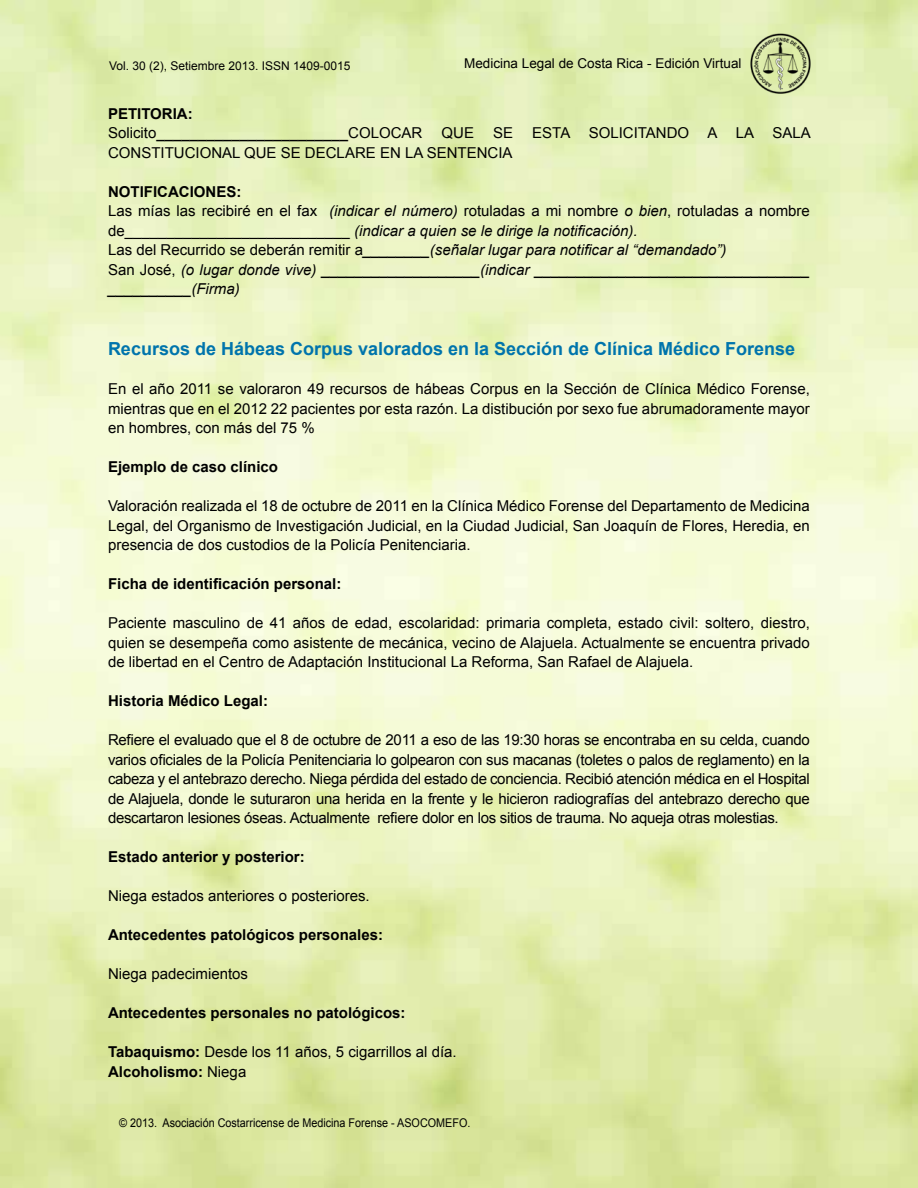
<style>
.page{position:relative;width:918px;height:1188px;background:#fff}
.page>*{position:absolute;margin:0;border:0;box-sizing:border-box;transform-origin:0 0}
.t1{font:700 18px "Arial";color:#0074ac}
.t2{font:15px/19.5px "Arial";color:#000;text-align:justify}
.t3{font:italic 15px/19.5px "Arial";color:#000}
.t4{font:700 15px "Arial";color:#000}
.t5{font:italic 700 15px/19.5px "Arial";color:#000}
.t6{font:13.5px "Arial";color:#000}
.t7{font:12px "Arial";color:#000;scale:.9 1}
.t8{font:12px "Arial";color:#000}
.s1{font-style:normal}
.s2{font-weight:400;font-style:normal}
.s3{font-weight:700;font-style:normal}
.s4{font-weight:700}
</style>
<div class="page">
<img style="left:749px;top:32px;width:63px;height:64px">
<p class="t8" style="left:109px;top:58px;width:243px">Vol. 30 (2), Setiembre 2013. ISSN 1409-0015</p>
<p class="t6" style="left:464px;top:54px;width:279px">Medicina Legal de Costa Rica - Edición Virtual</p>
<p class="t5" style="left:108px;top:104px;width:316px"><span class="s1">PETITORIA:<br></span><span class="s2">Solicito</span>_______________________<span class="s2">COLOCAR</span></p>
<p class="t2" style="left:442px;top:124px;width:34px">QUE</p>
<p class="t2" style="left:493px;top:124px;width:22px">SE</p>
<p class="t2" style="left:532px;top:124px;width:280px">ESTA SOLICITANDO A LA SALA</p>
<p class="t2" style="left:108px;top:143px;width:406px">CONSTITUCIONAL QUE SE DECLARE EN LA SENTENCIA</p>
<p class="t3" style="left:108px;top:182px;width:703px"><span class="s3">NOTIFICACIONES:<br></span><span class="s1">Las mías las recibiré en el fax</span> (indicar el número) <span class="s1">rotuladas a mi nombre</span> o bien<span class="s1">, rotuladas a nombre de___________________________</span> (indicar a quien se le dirige la notificación).<br><span class="s1">Las del Recurrido se deberán remitir a</span>________(señalar lugar para notificar al “demandado”)<br><span class="s1">San José,</span> (o lugar donde vive) ___________________(indicar _________________________________ __________(Firma)</p>
<p class="t1" style="left:108px;top:337px;width:689px">Recursos de Hábeas Corpus valorados en la Sección de Clínica Médico Forense</p>
<p class="t2" style="left:108px;top:379px;width:703px">En el año 2011 se valoraron 49 recursos de hábeas Corpus en la Sección de Clínica Médico Forense, mientras que en el 2012 22 pacientes por esta razón. La distibución por sexo fue abrumadoramente mayor en hombres, con más del 75 %</p>
<p class="t4" style="left:108px;top:457px;width:172px">Ejemplo de caso clínico</p>
<p class="t2" style="left:108px;top:496px;width:703px">Valoración realizada el 18 de octubre de 2011 en la Clínica Médico Forense del Departamento de Medicina Legal, del Organismo de Investigación Judicial, en la Ciudad Judicial, San Joaquín de Flores, Heredia, en presencia de dos custodios de la Policía Penitenciaria.</p>
<p class="t4" style="left:108px;top:574px;width:235px">Ficha de identificación personal:</p>
<p class="t2" style="left:108px;top:613px;width:704px">Paciente masculino de 41 años de edad, escolaridad: primaria completa, estado civil: soltero, diestro, quien se desempeña como asistente de mecánica, vecino de Alajuela. Actualmente se encuentra privado de libertad en el Centro de Adaptación Institucional La Reforma, San Rafael de Alajuela.</p>
<p class="t4" style="left:108px;top:691px;width:162px">Historia Médico Legal:</p>
<p class="t2" style="left:108px;top:730px;width:703px">Refiere el evaluado que el 8 de octubre de 2011 a eso de las 19:30 horas se encontraba en su celda, cuando varios oficiales de la Policía Penitenciaria lo golpearon con sus macanas (toletes o palos de reglamento) en la cabeza y el antebrazo derecho. Niega pérdida del estado de conciencia. Recibió atención médica en el Hospital de Alajuela, donde le suturaron una herida en la frente y le hicieron radiografías del antebrazo derecho que descartaron lesiones óseas. Actualmente refiere dolor en los sitios de trauma. No aqueja otras molestias.</p>
<p class="t4" style="left:108px;top:847px;width:198px">Estado anterior y posterior:</p>
<p class="t2" style="left:108px;top:886px;width:263px">Niega estados anteriores o posteriores.</p>
<p class="t4" style="left:108px;top:925px;width:277px">Antecedentes patológicos personales:</p>
<p class="t2" style="left:108px;top:964px;width:142px">Niega padecimientos</p>
<p class="t4" style="left:108px;top:1003px;width:299px">Antecedentes personales no patológicos:</p>
<p class="t2" style="left:108px;top:1042px;width:350px"><span class="s4">Tabaquismo:</span> Desde los 11 años, 5 cigarrillos al día.<br><span class="s4">Alcoholismo:</span> Niega</p>
<p class="t7" style="left:119px;top:1115px;width:392px">© 2013. Asociación Costarricense de Medicina Forense - ASOCOMEFO.</p>
</div>
